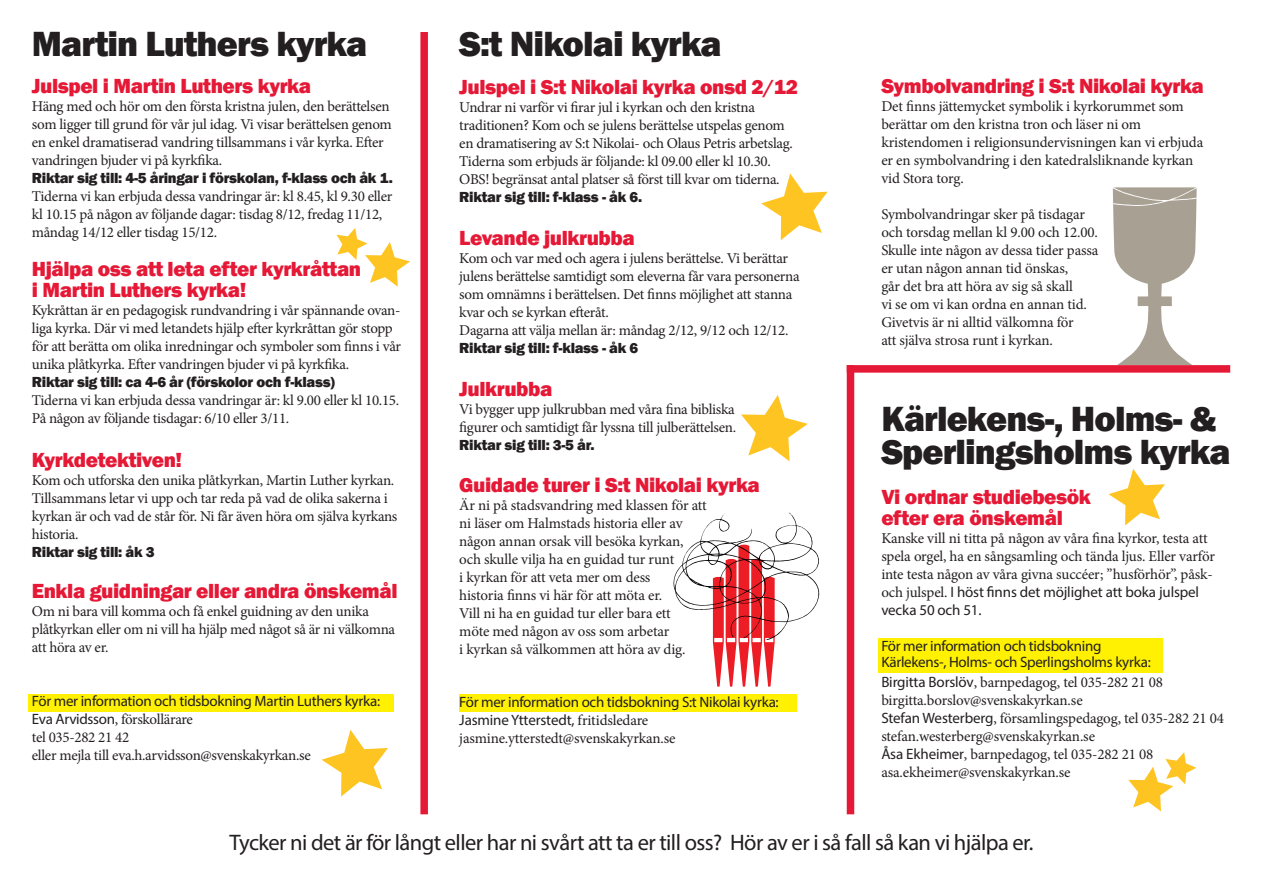
<style>
.page{position:relative;width:1263px;height:893px;background:#fff}
.page>*{position:absolute;margin:0;border:0;box-sizing:border-box;transform-origin:0 0}
.t1{font:800 36px "Franklin Gothic";letter-spacing:-.025em;color:#231f20}
.t2{font:22.5px "Myriad Pro";letter-spacing:-.025em;color:#231f20}
.t3{font:800 21px/21px "Franklin Gothic";letter-spacing:-.02em;color:#e51836}
.t4{font:15px/18px "Minion Pro";letter-spacing:-.02em;color:#231f20}
.t5{font:15px/18px "Myriad Pro";letter-spacing:-.02em;color:#231f20}
.t6{font:800 15px "Franklin Gothic";letter-spacing:-.02em;color:#231f20}
.s1{font-family:"Franklin Gothic";font-weight:800}
.s2{font-family:"Myriad Pro"}
.s3{font-family:"Minion Pro"}
</style>
<div class="page">
<svg style="left:1113px;top:187px;width:84px;height:178px"></svg>
<div style="left:459px;top:694px;width:337px;height:17px;background:#fff101"></div>
<div style="left:28px;top:695px;width:366px;height:17px;background:#fff101"></div>
<div style="left:878px;top:638px;width:284px;height:34px;background:#fff101"></div>
<div style="left:847px;top:365px;width:383px;height:8px;background:#e51836"></div>
<div style="left:420px;top:32px;width:8px;height:782px;background:#e51836"></div>
<div style="left:847px;top:365px;width:7px;height:449px;background:#e51836"></div>
<svg style="left:673px;top:512px;width:146px;height:175px"></svg>
<svg style="left:761px;top:173px;width:67px;height:67px"></svg>
<svg style="left:1108px;top:469px;width:57px;height:56px"></svg>
<svg style="left:741px;top:395px;width:67px;height:66px"></svg>
<svg style="left:336px;top:228px;width:74px;height:59px"></svg>
<svg style="left:321px;top:730px;width:67px;height:66px"></svg>
<svg style="left:1128px;top:752px;width:68px;height:59px"></svg>
<p class="t1" style="left:32px;top:21px;width:337px">Martin Luthers kyrka</p>
<p class="t1" style="left:459px;top:21px;width:264px">S:t Nikolai kyrka</p>
<p class="t3" style="left:32px;top:76px;width:281px">Julspel i Martin Luthers kyrka</p>
<p class="t4" style="left:32px;top:98px;width:361px">Häng med och hör om den första kristna julen, den berättelsen som ligger till grund för vår jul idag. Vi visar berättelsen genom en enkel dramatiserad vandring tillsammans i vår kyrka. Efter vandringen bjuder vi på kyrkfika.</p>
<p class="t4" style="left:32px;top:170px;width:362px"><span class="s1">Riktar sig till: 4-5 åringar i förskolan, f-klass och åk 1.<br></span>Tiderna vi kan erbjuda dessa vandringar är: kl 8.45, kl 9.30 eller kl 10.15 på någon av följande dagar: tisdag 8/12, fredag 11/12, måndag 14/12 eller tisdag 15/12.</p>
<p class="t3" style="left:32px;top:259px;width:331px">Hjälpa oss att leta efter kyrkråttan i Martin Luthers kyrka!</p>
<p class="t4" style="left:32px;top:302px;width:371px">Kykråttan är en pedagogisk rundvandring i vår spännande ovan&shy;liga kyrka. Där vi med letandets hjälp efter kyrkråttan gör stopp för att berätta om olika inredningar och symboler som finns i vår unika plåtkyrka. Efter vandringen bjuder vi på kyrkfika.</p>
<p class="t6" style="left:32px;top:373px;width:304px">Riktar sig till: ca 4-6 år (förskolor och f-klass)</p>
<p class="t4" style="left:32px;top:392px;width:369px">Tiderna vi kan erbjuda dessa vandringar är: kl 9.00 eller kl 10.15.<br>På någon av följande tisdagar: 6/10 eller 3/11.</p>
<p class="t3" style="left:32px;top:449px;width:152px">Kyrkdetektiven!</p>
<p class="t4" style="left:32px;top:471px;width:367px">Kom och utforska den unika plåtkyrkan, Martin Luther kyrkan.<br>Tillsammans letar vi upp och tar reda på vad de olika sakerna i kyrkan är och vad de står för. Ni får även höra om själva kyrkans historia.</p>
<p class="t6" style="left:32px;top:542px;width:124px">Riktar sig till: åk 3</p>
<p class="t3" style="left:32px;top:581px;width:367px">Enkla guidningar eller andra önskemål</p>
<p class="t4" style="left:32px;top:603px;width:365px">Om ni bara vill komma och få enkel guidning av den unika plåtkyrkan eller om ni vill ha hjälp med något så är ni välkomna att höra av er.</p>
<p class="t5" style="left:32px;top:692px;width:350px">För mer information och tidsbokning Martin Luthers kyrka:</p>
<p class="t4" style="left:32px;top:711px;width:163px"><span class="s2">Eva Arvidsson</span>, förskollärare</p>
<p class="t4" style="left:32px;top:729px;width:99px">tel 035-282 21 42</p>
<p class="t4" style="left:32px;top:747px;width:280px">eller mejla till eva.h.arvidsson@svenskakyrkan.se</p>
<p class="t3" style="left:459px;top:76px;width:340px">Julspel i S:t Nikolai kyrka onsd 2/12</p>
<p class="t4" style="left:459px;top:98px;width:335px">Undrar ni varför vi firar jul i kyrkan och den kristna traditionen? Kom och se julens berättelse utspelas genom en dramatisering av S:t Nikolai- och Olaus Petris arbetslag.</p>
<p class="t4" style="left:459px;top:152px;width:322px">Tiderna som erbjuds är följande: kl 09.00 eller kl 10.30.<br>OBS! begränsat antal platser så först till kvar om tiderna.</p>
<p class="t6" style="left:459px;top:187px;width:184px">Riktar sig till: f-klass - åk 6.</p>
<p class="t3" style="left:459px;top:227px;width:177px">Levande julkrubba</p>
<p class="t4" style="left:459px;top:249px;width:342px">Kom och var med och agera i julens berättelse. Vi berättar julens berättelse samtidigt som eleverna får vara personerna som omnämns i berättelsen. Det finns möjlighet att stanna kvar och se kyrkan efteråt.</p>
<p class="t4" style="left:459px;top:321px;width:331px">Dagarna att välja mellan är: måndag 2/12, 9/12 och 12/12.</p>
<p class="t6" style="left:459px;top:338px;width:181px">Riktar sig till: f-klass - åk 6</p>
<p class="t3" style="left:459px;top:379px;width:95px">Julkrubba</p>
<p class="t4" style="left:459px;top:401px;width:278px">Vi bygger upp julkrubban med våra fina bibliska figurer och samtidigt får lyssna till julberättelsen.</p>
<p class="t6" style="left:459px;top:436px;width:137px">Riktar sig till: 3-5 år.</p>
<p class="t3" style="left:459px;top:474px;width:302px">Guidade turer i S:t Nikolai kyrka</p>
<p class="t4" style="left:459px;top:496px;width:249px">Är ni på stadsvandring med klassen för att ni läser om Halmstads historia eller av någon annan orsak vill besöka kyrkan, och skulle vilja ha en guidad tur runt<br>i kyrkan för att veta mer om dess<br>historia finns vi här för att möta er.<br>Vill ni ha en guidad tur eller bara ett<br>möte med någon av oss som arbetar<br>i kyrkan så välkommen att höra av dig.</p>
<p class="t5" style="left:459px;top:692px;width:321px">För mer information och tidsbokning S:t Nikolai kyrka:<br>Jasmine Ytterstedt, <span class="s3">fritidsledare jasmine.ytterstedt@svenskakyrkan.se</span></p>
<p class="t3" style="left:881px;top:76px;width:324px">Symbolvandring i S:t Nikolai kyrka</p>
<p class="t4" style="left:881px;top:98px;width:323px">Det finns jättemycket symbolik i kyrkorummet som berättar om den kristna tron och läser ni om kristendomen i religionsundervisningen kan vi erbjuda</p>
<p class="t4" style="left:881px;top:152px;width:314px">er en symbolvandring i den katedralsliknande kyrkan</p>
<p class="t4" style="left:881px;top:170px;width:84px">vid Stora torg.</p>
<p class="t4" style="left:881px;top:206px;width:205px">Symbolvandringar sker på tisdagar</p>
<p class="t4" style="left:881px;top:224px;width:218px">och torsdag mellan kl 9.00 och 12.00.</p>
<p class="t4" style="left:881px;top:242px;width:219px">Skulle inte någon av dessa tider passa er utan någon annan tid önskas,</p>
<p class="t4" style="left:881px;top:278px;width:193px">går det bra att höra av sig så skall</p>
<p class="t4" style="left:881px;top:296px;width:207px">vi se om vi kan ordna en annan tid.</p>
<p class="t4" style="left:881px;top:314px;width:194px">Givetvis är ni alltid välkomna för</p>
<p class="t4" style="left:881px;top:332px;width:173px">att själva strosa runt i kyrkan.</p>
<p class="t1" style="left:881px;top:396px;width:337px">Kärlekens-, Holms- &amp;</p>
<p class="t1" style="left:881px;top:429px;width:351px">Sperlingsholms kyrka</p>
<p class="t3" style="left:881px;top:486px;width:211px">Vi ordnar studiebesök</p>
<p class="t3" style="left:881px;top:507px;width:183px">efter era önskemål</p>
<p class="t4" style="left:881px;top:529px;width:335px">Kanske vill ni titta på någon av våra fina kyrkor, testa att spela orgel, ha en sångsamling och tända ljus. Eller varför inte testa någon av våra givna succéer; ”husförhör”, påsk&shy;och julspel. <span class="s2">I höst finns det möjlighet att boka julspel vecka 50 och 51.</span></p>
<p class="t5" style="left:881px;top:637px;width:271px;line-height:16.5px">För mer information och tidsbokning<br>Kärlekens-, Holms- och Sperlingsholms kyrka:</p>
<p class="t4" style="left:881px;top:673px;width:283px"><span class="s2">Birgitta Borslöv</span>, barnpedagog, tel 035-282 21 08</p>
<p class="t4" style="left:881px;top:691px;width:344px">birgitta.borslov@svenskakyrkan.se<br><span class="s2">Stefan Westerberg</span>, församlingspedagog, tel 035-282 21 04 stefan.westerberg@svenskakyrkan.se<br><span class="s2">Åsa Ekheimer</span>, barnpedagog, tel 035-282 21 08 asa.ekheimer@svenskakyrkan.se</p>
<p class="t2" style="left:229px;top:829px;width:805px">Tycker ni det är för långt eller har ni svårt att ta er till oss? Hör av er i så fall så kan vi hjälpa er.</p>
</div>
